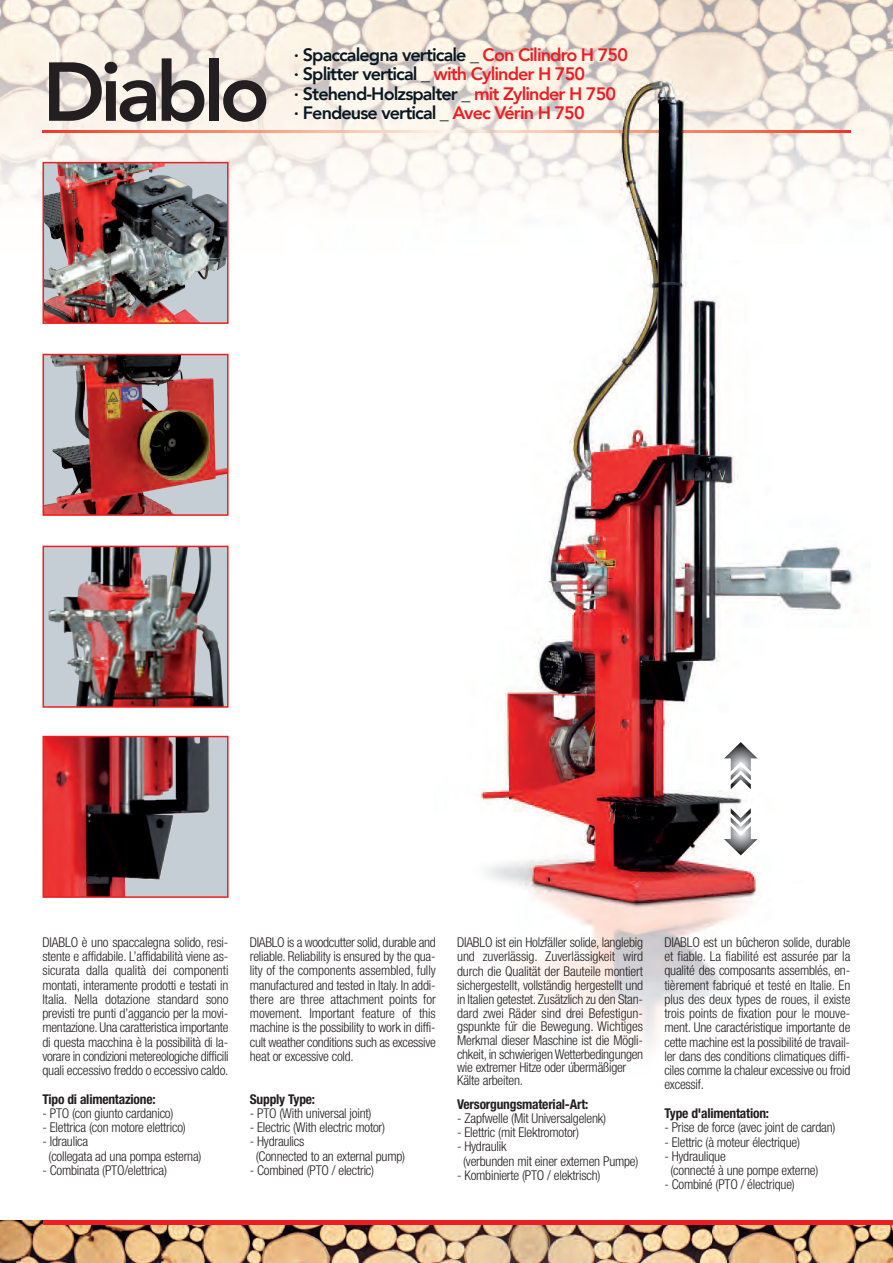
<style>
.page{position:relative;width:893px;height:1263px;background:#fff}
.page>*{position:absolute;margin:0;border:0;box-sizing:border-box;transform-origin:0 0}
.t1{font:800 82.5px "Avenir";letter-spacing:-.06em;color:#231f20}
.t2{font:800 18px/19.5px "Avenir";letter-spacing:-.05em;color:#071822}
.t3{font:300 condensed 13.5px/14.2px "Helvetica Neue";letter-spacing:-.015em;color:#231f20;text-align:justify}
.t4{font:700 condensed 13.5px "Helvetica Neue";letter-spacing:-.015em;color:#231f20}
.t5{font:300 13.5px ".Helvetica Neue Desk Interface";color:#231f20}
.s1{color:#ee1d23}
</style>
<div class="page">
<img style="left:0;top:0;width:893px;height:253px">
<img style="left:0;top:1220px;width:893px;height:43px">
<div style="left:43px;top:1220px;width:850px;height:5px;background:#ee1d23"></div>
<img style="left:43px;top:130px;width:391px;height:2px">
<img style="left:434px;top:59px;width:436px;height:987px">
<svg style="left:724px;top:808px;width:33px;height:47px"></svg>
<svg style="left:724px;top:742px;width:33px;height:47px"></svg>
<img style="left:46px;top:165px;width:180px;height:156px">
<div style="left:43px;top:162px;width:186px;height:162px;border:2px solid #ee1d23"></div>
<img style="left:89px;top:357px;width:137px;height:156px">
<img style="left:46px;top:357px;width:43px;height:156px">
<div style="left:43px;top:354px;width:186px;height:162px;border:2px solid #ee1d23"></div>
<img style="left:48px;top:549px;width:177px;height:156px">
<div style="left:43px;top:546px;width:186px;height:162px;border:2px solid #ee1d23"></div>
<div style="left:44px;top:737px;width:183px;height:159px;background:#c4ced4"></div>
<img style="left:46px;top:739px;width:164px;height:156px">
<div style="left:43px;top:736px;width:186px;height:162px;border:2px solid #ee1d23"></div>
<h1 class="t1" style="left:43px;top:38px;width:229px">Diablo</h1>
<h2 class="t2" style="left:294px;top:45px;width:336px">· Spaccalegna verticale _ <span class="s1">Con Cilindro H 750 </span>· Splitter vertical _ <span class="s1">with Cylinder H 750<br></span>· Stehend-Holzspalter _ <span class="s1">mit Zylinder H 750<br></span>· Fendeuse vertical _ <span class="s1">Avec Vérin H 750</span></h2>
<p class="t3" style="left:42px;top:936px;width:188px">DIABLO è uno spaccalegna solido, resi&shy;stente e affidabile. L’affidabilità viene as&shy;sicurata dalla qualità dei componenti montati, interamente prodotti e testati in Italia. Nella dotazione standard sono previsti tre punti d’aggancio per la movi&shy;mentazione. Una caratteristica importante di questa macchina è la possibilità di la&shy;vorare in condizioni metereologiche difficili quali eccessivo freddo o eccessivo caldo.</p>
<p class="t4" style="left:42px;top:1094px;width:115px">Tipo di alimentazione:</p>
<p class="t3" style="left:42px;top:1107px;width:133px">- PTO (con giunto cardanico)</p>
<p class="t3" style="left:42px;top:1121px;width:145px">- Elettrica (con motore elettrico)</p>
<p class="t3" style="left:49px;top:1135px;width:154px;text-indent:-6px">- Idraulica<br>(collegata ad una pompa esterna)</p>
<p class="t3" style="left:42px;top:1164px;width:126px">- Combinata (PTO/elettrica)</p>
<p class="t3" style="left:250px;top:936px;width:188px">DIABLO is a woodcutter solid, durable and reliable. Reliability is ensured by the qua&shy;lity of the components assembled, fully manufactured and tested in Italy. In addi&shy;there are three attachment points for movement. Important feature of this machine is the possibility to work in diffi&shy;cult weather conditions such as excessive heat or excessive cold.</p>
<p class="t4" style="left:250px;top:1094px;width:67px">Supply Type:</p>
<p class="t3" style="left:250px;top:1107px;width:123px">- PTO (With universal joint)</p>
<p class="t3" style="left:250px;top:1121px;width:137px">- Electric (With electric motor)</p>
<p class="t3" style="left:256px;top:1136px;width:151px;text-indent:-6px">- Hydraulics<br>(Connected to an external pump)</p>
<p class="t3" style="left:250px;top:1164px;width:126px">- Combined (PTO / electric)</p>
<p class="t3" style="left:457px;top:936px;width:188px">DIABLO ist ein Holzfäller solide, langlebig und zuverlässig. Zuverlässigkeit wird durch die Qualität der Bauteile montiert sichergestellt, vollständig hergestellt und in Italien getestet. Zusätzlich zu den Stan&shy;dard zwei Räder sind drei Befestigun&shy;gspunkte fur die Bewegung. Wichtiges</p>
<p class="t5" style="left:514px;top:1018px;width:5px">̈</p>
<p class="t3" style="left:457px;top:1034px;width:188px;line-height:13.6px">Merkmal dieser Maschine ist die Mögli&shy;chkeit, in schwierigen Wetterbedingungen wie extremer Hitze oder ubermäßiger</p>
<p class="t5" style="left:574px;top:1059px;width:5px">̈</p>
<p class="t3" style="left:457px;top:1074px;width:67px">Kälte arbeiten.</p>
<p class="t4" style="left:457px;top:1099px;width:133px">Versorgungsmaterial-Art:</p>
<p class="t3" style="left:457px;top:1112px;width:150px">- Zapfwelle (Mit Universalgelenk)</p>
<p class="t3" style="left:457px;top:1126px;width:124px">- Elettric (mit Elektromotor)</p>
<p class="t3" style="left:463px;top:1140px;width:177px;text-indent:-6px">- Hydraulik<br>(verbunden mit einer externen Pumpe)</p>
<p class="t3" style="left:457px;top:1169px;width:145px">- Kombinierte (PTO / elektrisch)</p>
<p class="t3" style="left:664px;top:936px;width:188px">DIABLO est un bûcheron solide, durable et fiable. La fiabilité est assurée par la qualité des composants assemblés, en&shy;tièrement fabriqué et testé en Italie. En plus des deux types de roues, il existe trois points de fixation pour le mouve&shy;ment. Une caractéristique importante de cette machine est la possibilité de travail&shy;ler dans des conditions climatiques diffi&shy;ciles comme la chaleur excessive ou froid excessif.</p>
<p class="t4" style="left:664px;top:1108px;width:106px">Type d'alimentation:</p>
<p class="t3" style="left:664px;top:1121px;width:173px">- Prise de force (avec joint de cardan)</p>
<p class="t3" style="left:664px;top:1136px;width:137px">- Elettric (à moteur électrique)</p>
<p class="t3" style="left:670px;top:1150px;width:149px;text-indent:-6px">- Hydraulique<br>(connecté à une pompe externe)</p>
<p class="t3" style="left:664px;top:1178px;width:132px">- Combiné (PTO / électrique)</p>
</div>
